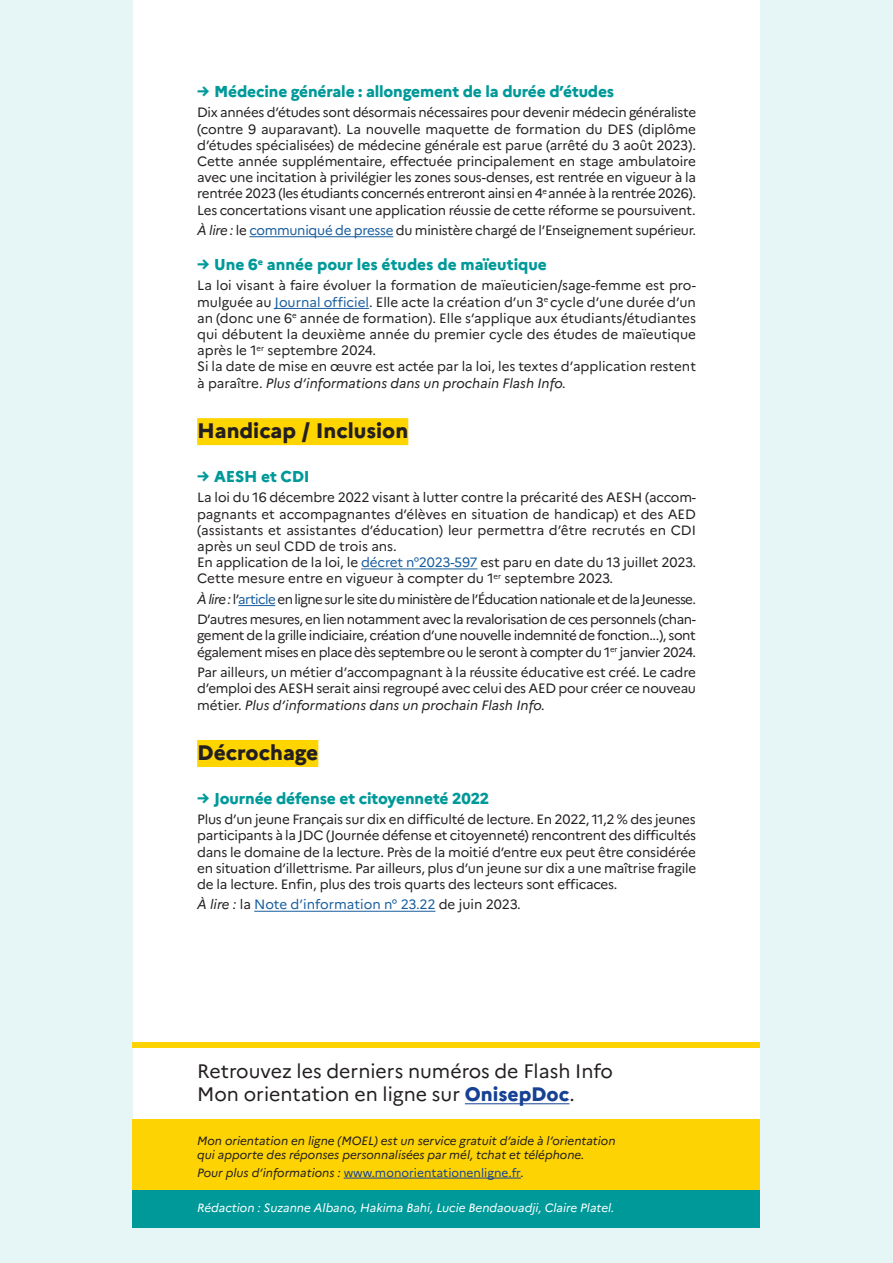
<style>
.page{position:relative;width:893px;height:1263px;background:#fff}
.page>*{position:absolute;margin:0;border:0;box-sizing:border-box;transform-origin:0 0}
.Titre_Surligne_jaune{font:800 21px "Marianne";color:#231f20}
.Base_Line_Retrouvez{font:19.5px/23.4px "Marianne";color:#231f20}
.t1{font:800 15.75px "Marianne";letter-spacing:-.01em;color:#099}
.Texte_Courant{font:13.5px/16.2px "Marianne";letter-spacing:-.015em;color:#231f20;text-align:justify}
.Texte_Courant-2{font:13.5px "Marianne";letter-spacing:-.045em;color:#231f20}
.Texte_Courant-3{font:13.5px "Marianne";color:#175d9e}
.Base_Line_Italique{font:italic 12px/13.5px "Marianne";color:#231f20}
.Base_Line_Redaction{font:italic 12px "Marianne";color:#fff}
.Base_Line_Italique-2{font:12px "Marianne";color:#164194}
.s1{font-style:italic}
.s2{color:#175d9e}
.s3{font-style:italic;color:#231f20}
.s4{color:#231f20}
.s5{font-weight:800;color:#164194}
</style>
<div class="page">
<div style="left:0;top:0;width:133px;height:1263px;background:#e6f5f5"></div>
<div style="left:760px;top:0;width:133px;height:1263px;background:#e6f5f5"></div>
<div style="left:133px;top:1119px;width:627px;height:72px;background:#fed304"></div>
<div style="left:133px;top:1042px;width:627px;height:5px;background:#fed304"></div>
<div style="left:133px;top:1191px;width:627px;height:38px;background:#099"></div>
<hr style="left:344px;top:1177px;width:177px;height:1px;background:#164194">
<hr style="left:465px;top:1103px;width:104px;height:1px;background:#164194">
<div style="left:0;top:1229px;width:893px;height:34px;background:#e6f5f5"></div>
<hr style="left:249px;top:236px;width:144px;height:1px;background:#175d9e">
<hr style="left:275px;top:308px;width:94px;height:1px;background:#175d9e">
<div style="left:197px;top:418px;width:211px;height:27px;background:#ffd500"></div>
<hr style="left:361px;top:568px;width:116px;height:1px;background:#175d9e">
<hr style="left:238px;top:605px;width:37px;height:1px;background:#175d9e">
<div style="left:197px;top:740px;width:121px;height:27px;background:#ffd500"></div>
<hr style="left:254px;top:911px;width:181px;height:1px;background:#175d9e">
<p class="t1" style="left:197px;top:82px;width:419px">→ Médecine générale : allongement de la durée d’études</p>
<p class="Texte_Courant" style="left:197px;top:104px;width:500px">Dix années d’études sont désormais nécessaires pour devenir médecin généraliste (contre 9 auparavant). La nouvelle maquette de formation du DES (diplôme d’études spécialisées) de médecine générale est parue (arrêté du 3 août 2023).<br>Cette année supplémentaire, effectuée principalement en stage ambulatoire avec une incitation à privilégier les zones sous-denses, est rentrée en vigueur à la rentrée 2023 (les étudiants concernés entreront ainsi en 4<sup>e</sup> année à la rentrée 2026).<br>Les concertations visant une application réussie de cette réforme se poursuivent.</p>
<p class="Texte_Courant" style="left:197px;top:222px;width:500px"><span class="s1">À lire :</span> le <span class="s2">communiqué de presse</span> du ministère chargé de l’Enseignement supérieur.</p>
<p class="t1" style="left:197px;top:255px;width:351px">→ Une 6<sup>e</sup> année pour les études de maïeutique</p>
<p class="Texte_Courant" style="left:197px;top:277px;width:500px">La loi visant à faire évoluer la formation de maïeuticien/sage-femme est pro&shy;mulguée au <span class="s2">Journal officiel</span>. Elle acte la création d’un 3<sup>e</sup> cycle d’une durée d’un an (donc une 6<sup>e</sup> année de formation). Elle s’applique aux étudiants/étudiantes qui débutent la deuxième année du premier cycle des études de maïeutique après le 1<sup>er</sup> septembre 2024.</p>
<p class="Texte_Courant" style="left:197px;top:358px;width:500px">Si la date de mise en œuvre est actée par la loi, les textes d’application restent à paraître. <span class="s1">Plus d’informations dans un prochain Flash Info.</span></p>
<p class="Titre_Surligne_jaune" style="left:197px;top:418px;width:213px">Handicap / Inclusion</p>
<p class="t1" style="left:197px;top:467px;width:114px">→ AESH et CDI</p>
<p class="Texte_Courant" style="left:197px;top:489px;width:500px">La loi du 16 décembre 2022 visant à lutter contre la précarité des AESH (accom&shy;pagnants et accompagnantes d’élèves en situation de handicap) et des AED (assistants et assistantes d’éducation) leur permettra d’être recrutés en CDI après un seul CDD de trois ans.</p>
<p class="Texte_Courant" style="left:197px;top:554px;width:500px">En application de la loi, le <span class="s2">décret n°2023-597</span> est paru en date du 13 juillet 2023.<br>Cette mesure entre en vigueur à compter du 1<sup>er</sup> septembre 2023.</p>
<p class="Texte_Courant-2" style="left:197px;top:591px;width:500px"><span class="s1">À lire :</span> l’<span class="s2">article</span> en ligne sur le site du ministère de l’Éducation nationale et de la Jeunesse.</p>
<p class="Texte_Courant" style="left:197px;top:611px;width:500px">D’autres mesures, en lien notamment avec la revalorisation de ces personnels (chan&shy;gement de la grille indiciaire, création d’une nouvelle indemnité de fonction...), sont également mises en place dès septembre ou le seront à compter du 1<sup>er</sup> janvier 2024.</p>
<p class="Texte_Courant" style="left:197px;top:664px;width:500px">Par ailleurs, un métier d’accompagnant à la réussite éducative est créé. Le cadre d’emploi des AESH serait ainsi regroupé avec celui des AED pour créer ce nouveau métier. <span class="s1">Plus d’informations dans un prochain Flash Info.</span></p>
<p class="Titre_Surligne_jaune" style="left:197px;top:740px;width:123px">Décrochage</p>
<p class="t1" style="left:197px;top:788px;width:294px">→ Journée défense et citoyenneté 2022</p>
<p class="Texte_Courant" style="left:197px;top:811px;width:501px">Plus d’un jeune Français sur dix en difficulté de lecture. En 2022, 11,2 % des jeunes participants à la JDC (Journée défense et citoyenneté) rencontrent des difficultés dans le domaine de la lecture. Près de la moitié d’entre eux peut être considérée en situation d’illettrisme. Par ailleurs, plus d’un jeune sur dix a une maîtrise fragile de la lecture. Enfin, plus des trois quarts des lecteurs sont efficaces.</p>
<p class="Texte_Courant-3" style="left:197px;top:896px;width:325px"><span class="s3">À lire :</span> <span class="s4">la</span> Note d’information n° 23.22 <span class="s4">de juin 2023.</span></p>
<p class="Base_Line_Retrouvez" style="left:197px;top:1059px;width:417px">Retrouvez les derniers numéros de Flash Info<br>Mon orientation en ligne sur <span class="s5">OnisepDoc</span>.</p>
<p class="Base_Line_Italique" style="left:197px;top:1134px;width:420px">Mon orientation en ligne (MOEL) est un service gratuit d’aide à l’orientation qui apporte des réponses personnalisées par mél, tchat et téléphone.</p>
<p class="Base_Line_Italique-2" style="left:197px;top:1165px;width:328px"><span class="s3">Pour plus d’informations :</span> www.monorientationenligne.fr<span class="s3">.</span></p>
<p class="Base_Line_Redaction" style="left:197px;top:1201px;width:419px">Rédaction : Suzanne Albano, Hakima Bahi, Lucie Bendaouadji, Claire Platel.</p>
</div>
